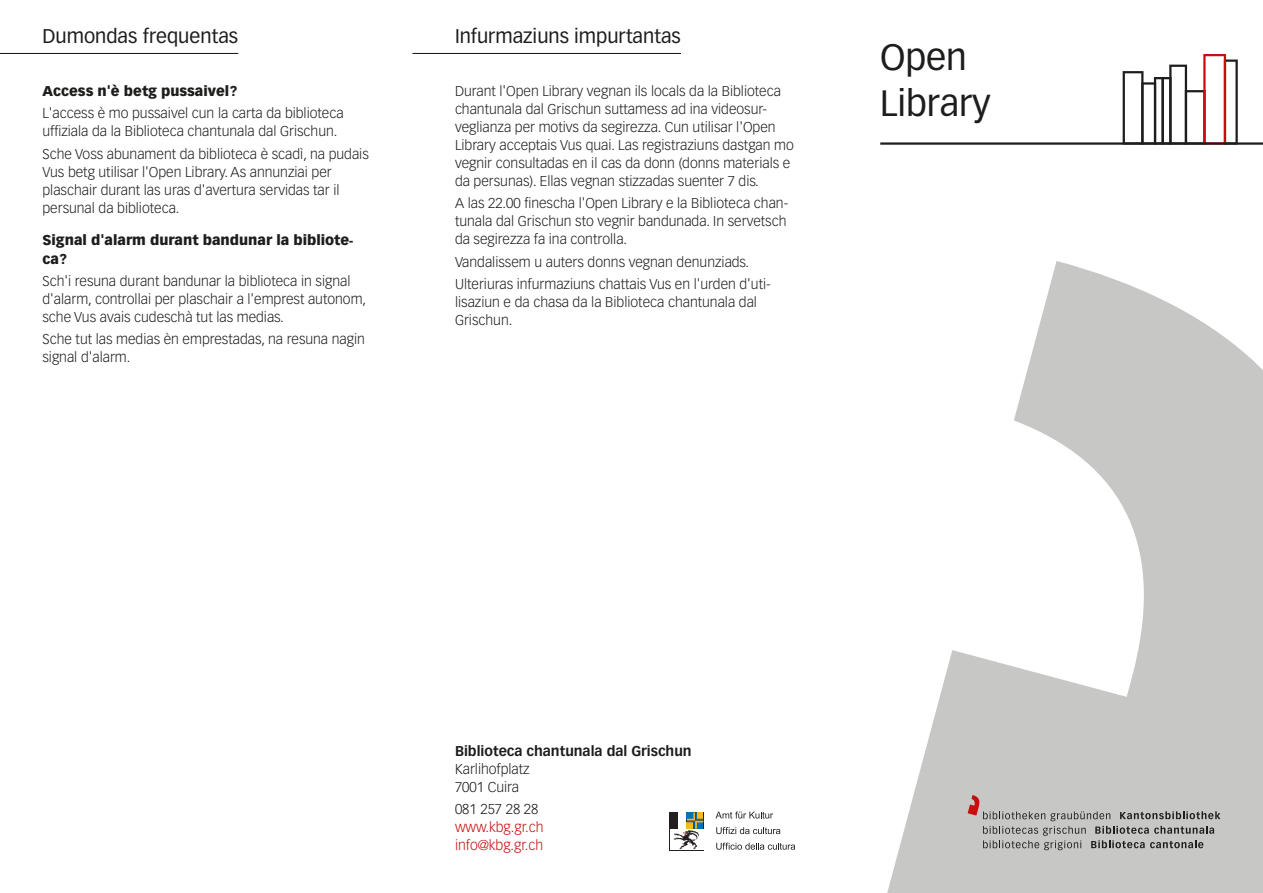
<style>
.page{position:relative;width:1263px;height:893px;background:#fff}
.page>*{position:absolute;margin:0;border:0;box-sizing:border-box;transform-origin:0 0}
.t1{font:36px/45px "Vectora LT Std";color:#1d1d1b}
.t2{font:19.5px "Vectora LT Std";color:#1d1d1b}
.t3{font:300 13.95px/18px "Vectora LT Std";color:#1d1d1b}
.t4{font:900 13.95px/18px "Vectora LT Std";color:#1d1d1b}
.t5{font:700 13.95px "Vectora LT Std";color:#1d1d1b}
.t6{font:300 13.95px/18px "Vectora LT Std";color:#c60d0f}
</style>
<div class="page">
<svg style="left:887px;top:261px;width:376px;height:632px;fill:#c7c7c6"></svg>
<hr style="left:0;top:53px;width:238px;height:1px;background:#1d1d1b">
<hr style="left:412px;top:53px;width:269px;height:1px;background:#1d1d1b">
<svg style="left:968px;top:795px;width:252px;height:55px;background:#b2b0af"></svg>
<div style="left:669px;top:812px;width:35px;height:38px;background:#231f20"></div>
<div style="left:670px;top:829px;width:33px;height:21px;background:#fff"></div>
<svg style="left:673px;top:812px;width:30px;height:37px"></svg>
<svg style="left:715px;top:811px;width:58px;height:7px"></svg>
<svg style="left:716px;top:827px;width:64px;height:7px"></svg>
<svg style="left:716px;top:843px;width:79px;height:7px"></svg>
<svg style="left:1123px;top:54px;width:115px;height:88px"></svg>
<hr style="left:880px;top:142px;width:383px;height:3px;background:#1d1d1b">
<h2 class="t2" style="left:43px;top:24px;width:197px">Dumondas frequentas</h2>
<h2 class="t2" style="left:455px;top:24px;width:227px">Infurmaziuns impurtantas</h2>
<p class="t4" style="left:43px;top:82px;width:196px">Access n'è betg pussaivel?</p>
<p class="t3" style="left:43px;top:105px;width:303px">L'access è mo pussaivel cun la carta da biblioteca uffiziala da la Biblioteca chantunala dal Grischun.</p>
<p class="t3" style="left:43px;top:145px;width:328px">Sche Voss abunament da biblioteca è scadì, na pudais Vus betg utilisar l'Open Library. As annunziai per plaschair durant las uras d'avertura servidas tar il persunal da biblioteca.</p>
<p class="t4" style="left:43px;top:231px;width:312px">Signal d'alarm durant bandunar la bibliote&shy;ca?</p>
<p class="t3" style="left:43px;top:272px;width:325px">Sch'i resuna durant bandunar la biblioteca in signal d'alarm, controllai per plaschair a l'emprest autonom, sche Vus avais cudeschà tut las medias.</p>
<p class="t3" style="left:43px;top:330px;width:324px">Sche tut las medias èn emprestadas, na resuna nagin signal d'alarm.</p>
<p class="t3" style="left:455px;top:82px;width:340px">Durant l'Open Library vegnan ils locals da la Biblioteca chantunala dal Grischun suttamess ad ina videosur&shy;veglianza per motivs da segirezza. Cun utilisar l'Open Library acceptais Vus quai. Las registraziuns dastgan mo vegnir consultadas en il cas da donn (donns materials e da persunas). Ellas vegnan stizzadas suenter 7 dis.</p>
<p class="t3" style="left:455px;top:195px;width:335px">A las 22.00 finescha l'Open Library e la Biblioteca chan&shy;tunala dal Grischun sto vegnir bandunada. In servetsch da segirezza fa ina controlla.</p>
<p class="t3" style="left:455px;top:251px;width:317px;line-height:22.2px">Vandalissem u auters donns vegnan denunziads.<br>Ulteriuras infurmaziuns chattais Vus en l'urden d'uti-</p>
<p class="t3" style="left:455px;top:293px;width:303px">lisaziun e da chasa da la Biblioteca chantunala dal<br>Grischun.</p>
<h1 class="t1" style="left:880px;top:36px;width:112px">Open<br>Library</h1>
<p class="t5" style="left:455px;top:743px;width:238px">Biblioteca chantunala dal Grischun</p>
<p class="t3" style="left:455px;top:760px;width:76px">Karlihofplatz<br>7001 Cuira</p>
<p class="t3" style="left:455px;top:801px;width:85px">081 257 28 28</p>
<p class="t6" style="left:455px;top:819px;width:90px">www.kbg.gr.ch info@kbg.gr.ch</p>
</div>
